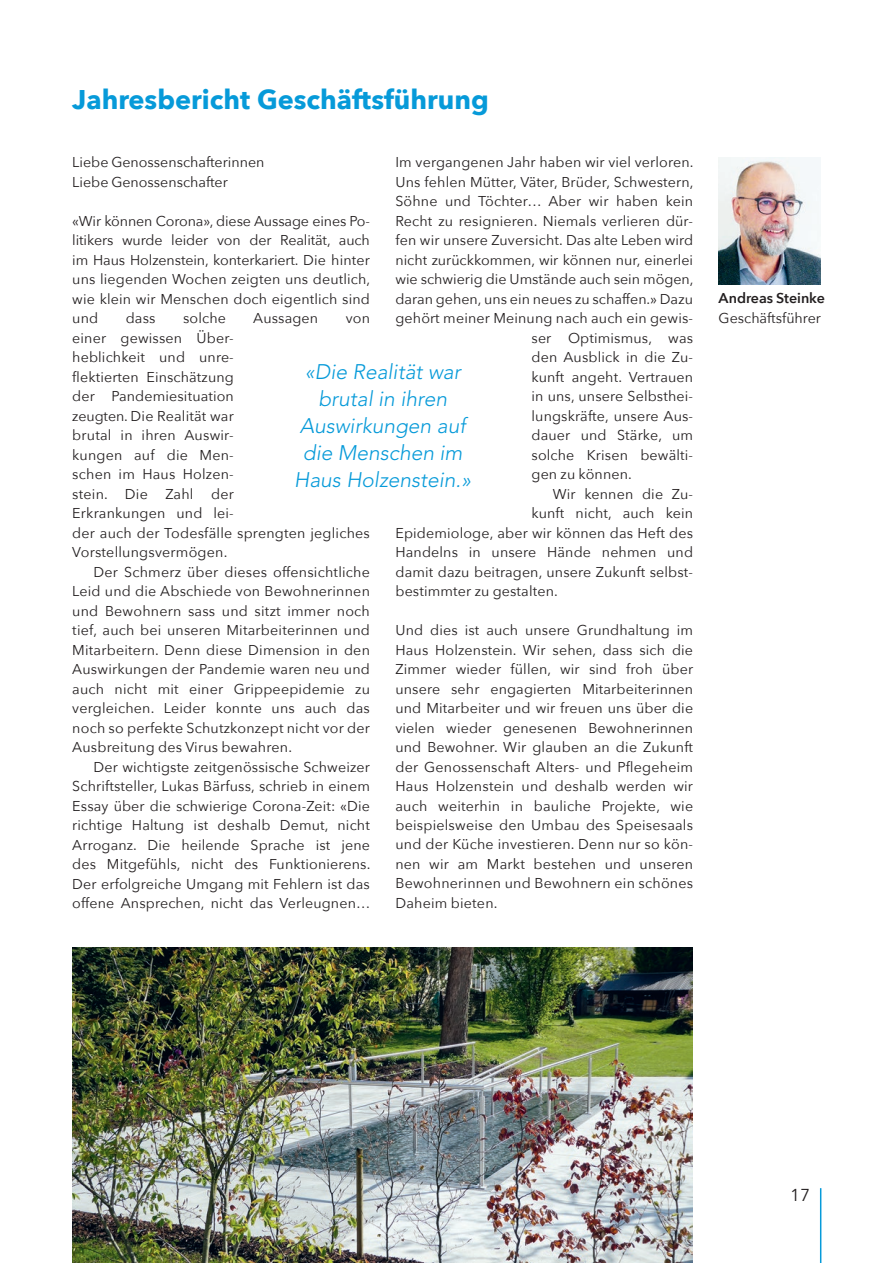
<style>
.page{position:relative;width:893px;height:1263px;background:#fff}
.page>*{position:absolute;margin:0;border:0;box-sizing:border-box;transform-origin:0 0}
.t1{font:700 27px "Avenir Next";color:#069ad9}
.t2{font:italic 300 21px/27px "Avenir LT Std";color:#069ad9;text-align:center}
.t3{font:17.25px "Avenir Next";color:#231f20}
.t4{font:14.25px/19.5px "Avenir Next";letter-spacing:.01em;color:#231f20;text-align:justify}
.t5{font:600 14.25px "Avenir Next";color:#231f20}
</style>
<div class="page">
<hr style="left:820px;top:1188px;width:1px;height:75px;background:#069ad9">
<img style="left:719px;top:157px;width:102px;height:127px">
<img style="left:72px;top:947px;width:620px;height:316px">
<h1 class="t1" style="left:72px;top:76px;width:418px">Jahresbericht Geschäftsführung</h1>
<p class="t4" style="left:72px;top:152px;width:194px">Liebe Genossenschafterinnen<br>Liebe Genossenschafter</p>
<p class="t4" style="left:72px;top:210px;width:300px">«Wir können Corona», diese Aussage eines Po&shy;litikers wurde leider von der Realität, auch im Haus Holzenstein, konterkariert. Die hinter uns liegenden Wochen zeigten uns deutlich, wie klein wir Menschen doch eigentlich sind und</p>
<p class="t4" style="left:395px;top:152px;width:300px">Im vergangenen Jahr haben wir viel verloren.</p>
<p class="t4" style="left:395px;top:171px;width:300px">Uns fehlen Mütter, Väter, Brüder, Schwestern,</p>
<p class="t4" style="left:395px;top:191px;width:299px">Söhne und Töchter… Aber wir haben kein</p>
<p class="t4" style="left:395px;top:210px;width:299px">Recht zu resignieren. Niemals verlieren dür-</p>
<p class="t4" style="left:395px;top:230px;width:299px">fen wir unsere Zuversicht. Das alte Leben wird</p>
<p class="t4" style="left:395px;top:249px;width:299px">nicht zurückkommen, wir können nur, einerlei</p>
<p class="t4" style="left:395px;top:269px;width:300px">wie schwierig die Umstände auch sein mögen,</p>
<p class="t4" style="left:395px;top:288px;width:299px">daran gehen, uns ein neues zu schaffen.» Dazu</p>
<p class="t4" style="left:395px;top:308px;width:299px">gehört meiner Meinung nach auch ein gewis-</p>
<p class="t4" style="left:531px;top:327px;width:163px">ser Optimismus, was</p>
<p class="t4" style="left:531px;top:347px;width:163px">den Ausblick in die Zu-</p>
<p class="t4" style="left:531px;top:366px;width:163px">kunft angeht. Vertrauen</p>
<p class="t4" style="left:531px;top:386px;width:163px">in uns, unsere Selbsthei-</p>
<p class="t4" style="left:531px;top:405px;width:163px">lungskräfte, unsere Aus-</p>
<p class="t4" style="left:531px;top:425px;width:163px">dauer und Stärke, um</p>
<p class="t4" style="left:531px;top:444px;width:163px">solche Krisen bewälti-</p>
<p class="t4" style="left:531px;top:464px;width:102px">gen zu können.</p>
<p class="t4" style="left:553px;top:483px;width:142px">Wir kennen die Zu-</p>
<p class="t4" style="left:531px;top:503px;width:163px">kunft nicht, auch kein</p>
<p class="t4" style="left:395px;top:522px;width:299px">Epidemiologe, aber wir können das Heft des</p>
<p class="t4" style="left:395px;top:542px;width:299px">Handelns in unsere Hände nehmen und</p>
<p class="t4" style="left:395px;top:561px;width:299px">damit dazu beitragen, unsere Zukunft selbst-</p>
<p class="t4" style="left:395px;top:581px;width:164px">bestimmter zu gestalten.</p>
<p class="t4" style="left:395px;top:620px;width:299px">Und dies ist auch unsere Grundhaltung im Haus Holzenstein. Wir sehen, dass sich die Zimmer wieder füllen, wir sind froh über unsere sehr engagierten Mitarbeiterinnen und Mitarbeiter und wir freuen uns über die vielen wieder genesenen Bewohnerinnen und Bewohner. Wir glauben an die Zukunft der Genossenschaft Alters- und Pflegeheim Haus Holzenstein und deshalb werden wir auch weiterhin in bauliche Projekte, wie beispielsweise den Umbau des Speisesaals und der Küche investieren. Denn nur so kön&shy;nen wir am Markt bestehen und unseren Bewohnerinnen und Bewohnern ein schönes Daheim bieten.</p>
<p class="t4" style="left:126px;top:308px;width:31px">dass</p>
<p class="t4" style="left:183px;top:308px;width:44px">solche</p>
<p class="t4" style="left:253px;top:308px;width:66px">Aussagen</p>
<p class="t4" style="left:346px;top:308px;width:26px">von</p>
<p class="t4" style="left:72px;top:327px;width:299px;text-align:left">einer gewissen Über-<br>heblichkeit und unre-<br>flektierten Einschätzung<br>der Pandemiesituation<br>zeugten. Die Realität war<br>brutal in ihren Auswir-<br>kungen auf die Men-<br>schen im Haus Holzen-<br>stein. Die Zahl der<br>Erkrankungen und lei-<br>der auch der Todesfälle sprengten jegliches<br>Vorstellungsvermögen.</p>
<p class="t4" style="left:72px;top:561px;width:299px;text-indent:21px">Der Schmerz über dieses offensichtliche Leid und die Abschiede von Bewohnerinnen und Bewohnern sass und sitzt immer noch tief, auch bei unseren Mitarbeiterinnen und Mitarbeitern. Denn diese Dimension in den Auswirkungen der Pandemie waren neu und auch nicht mit einer Grippeepidemie zu vergleichen. Leider konnte uns auch das noch so perfekte Schutzkonzept nicht vor der Ausbreitung des Virus bewahren.</p>
<p class="t4" style="left:72px;top:756px;width:300px;text-indent:21px">Der wichtigste zeitgenössische Schweizer Schriftsteller, Lukas Bärfuss, schrieb in einem Essay über die schwierige Corona-Zeit: «Die richtige Haltung ist deshalb Demut, nicht Arroganz. Die heilende Sprache ist jene des Mitgefühls, nicht des Funktionierens.<br>Der erfolgreiche Umgang mit Fehlern ist das offene Ansprechen, nicht das Verleugnen…</p>
<h2 class="t2" style="left:294px;top:359px;width:179px">«Die Realität war brutal in ihren<br>Auswirkungen auf die Menschen im<br>Haus Holzenstein.»</h2>
<p class="t5" style="left:719px;top:286px;width:108px">Andreas Steinke</p>
<p class="t4" style="left:719px;top:308px;width:104px">Geschäftsführer</p>
<p class="t3" style="left:790px;top:1180px;width:22px">17</p>
</div>
